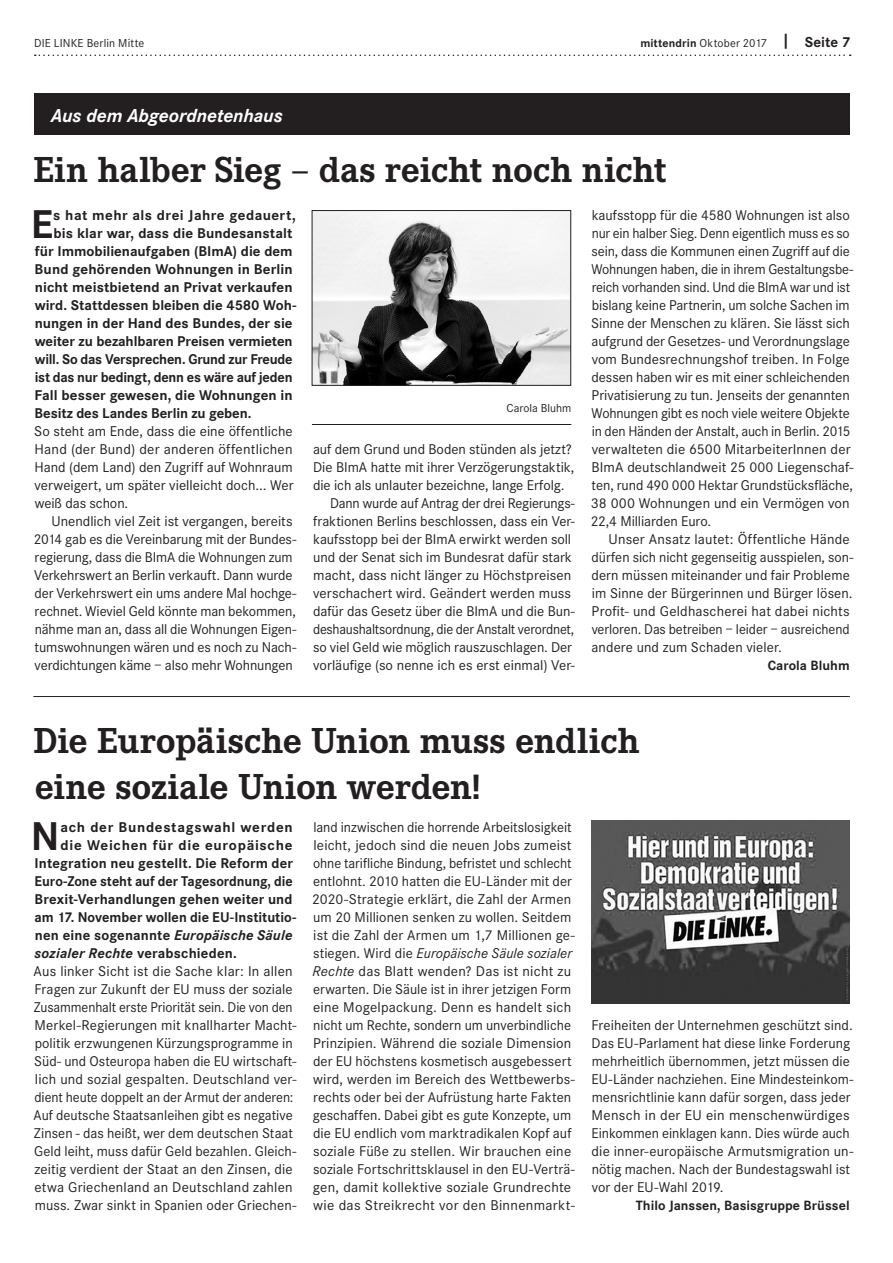
<style>
.page{position:relative;width:893px;height:1263px;background:#fff}
.page>*{position:absolute;margin:0;border:0;box-sizing:border-box;transform-origin:0 0}
.t1{font:700 41.7px "Corporate S";color:#231f20}
.t2{font:700 37.5px/46.5px "Corporate E";letter-spacing:-.005em;color:#231f20}
.t3{font:italic 700 19.5px "Corporate S";letter-spacing:-.005em;color:#fff}
.t4{font:14.7px/18px "Corporate S";color:#231f20}
.t5{font:700 14.7px "Corporate S";letter-spacing:.005em;color:#231f20}
.t6{font:14.7px "Corporate S";color:#231f20;scale:.96 1}
.t7{font:700 14.7px "Corporate S";letter-spacing:-.015em;color:#231f20}
.t8{font:700 14.7px "Corporate S";letter-spacing:.045em;color:#231f20}
.t9{font:700 14.7px "Corporate S";letter-spacing:.005em;color:#231f20;scale:.96 1}
.t10{font:700 14.7px "Corporate S";letter-spacing:.03em;color:#231f20}
.t11{font:italic 700 14.7px "Corporate S";letter-spacing:.015em;color:#231f20}
.t12{font:700 13.95px "Corporate S";letter-spacing:.005em;color:#231f20}
.t13{font:12px "Corporate S";letter-spacing:.01em;color:#231f20}
.s1{font-weight:700}
.s2{font-weight:700;font-size:15px}
.s3{font-style:italic}
.s4{font-style:normal}
</style>
<div class="page">
<svg style="left:35px;top:55px;width:816px;height:1px"></svg>
<hr style="left:33px;top:696px;width:817px;height:1px;background:#231f20">
<hr style="left:312px;top:424px;width:259px;height:1px;background:#231f20">
<div style="left:34px;top:94px;width:816px;height:41px;background:#231f20"></div>
<img style="left:314px;top:212px;width:255px;height:171px">
<div style="left:312px;top:210px;width:259px;height:175px;border:1px solid #231f20"></div>
<img style="left:591px;top:820px;width:259px;height:183px">
<p class="t13" style="left:34px;top:36px;width:112px">DIE LINKE Berlin Mitte</p>
<p class="t13" style="left:640px;top:36px;width:212px"><span class="s1">mittendrin</span> Oktober 2017 <span class="s2">| Seite 7</span></p>
<h3 class="t3" style="left:51px;top:103px;width:233px">Aus dem Abgeordnetenhaus</h3>
<h2 class="t2" style="left:33px;top:146px;width:635px">Ein halber Sieg – das reicht noch nicht</h2>
<h1 class="t1" style="left:31px;top:200px;width:24px">E</h1>
<p class="t10" style="left:53px;top:206px;width:244px">s hat mehr als drei Jahre gedauert,</p>
<p class="t4" style="left:591px;top:206px;width:264px">kaufsstopp für die 4580 Wohnungen ist also nur ein halber Sieg. Denn eigentlich muss es so sein, dass die Kommunen einen Zugriff auf die Wohnungen haben, die in ihrem Gestaltungsbe&shy;reich vorhanden sind. Und die BImA war und ist bislang keine Partnerin, um solche Sachen im Sinne der Menschen zu klären. Sie lässt sich aufgrund der Gesetzes- und Verordnungslage vom Bundesrechnungshof treiben. In Folge dessen haben wir es mit einer schleichenden Privatisierung zu tun. Jenseits der genannten Wohnungen gibt es noch viele weitere Objekte in den Händen der Anstalt, auch in Berlin. 2015 verwalteten die 6500 MitarbeiterInnen der BImA deutschlandweit 25 000 Liegenschaf&shy;ten, rund 490 000 Hektar Grundstücksfläche, 38 000 Wohnungen und ein Vermögen von 22,4 Milliarden Euro.</p>
<p class="t4" style="left:592px;top:530px;width:263px;text-indent:17px">Unser Ansatz lautet: Öffentliche Hände dürfen sich nicht gegenseitig ausspielen, son&shy;dern müssen miteinander und fair Probleme im Sinne der Bürgerinnen und Bürger lösen.<br>Profit- und Geldhascherei hat dabei nichts verloren. Das betreiben – leider – ausreichend andere und zum Schaden vieler.</p>
<p class="t12" style="left:768px;top:657px;width:83px">Carola Bluhm</p>
<p class="t5" style="left:53px;top:224px;width:241px">bis klar war, dass die Bundesanstalt</p>
<p class="t5" style="left:35px;top:242px;width:259px">für Immobilienaufgaben (BImA) die dem</p>
<p class="t5" style="left:35px;top:260px;width:259px">Bund gehörenden Wohnungen in Berlin</p>
<p class="t5" style="left:35px;top:278px;width:259px">nicht meistbietend an Privat verkaufen</p>
<p class="t5" style="left:35px;top:296px;width:263px">wird. Stattdessen bleiben die 4580 Woh-</p>
<p class="t5" style="left:35px;top:314px;width:259px">nungen in der Hand des Bundes, der sie</p>
<p class="t5" style="left:35px;top:332px;width:259px">weiter zu bezahlbaren Preisen vermieten</p>
<p class="t7" style="left:35px;top:350px;width:259px">will. So das Versprechen. Grund zur Freude</p>
<p class="t7" style="left:35px;top:368px;width:259px">ist das nur bedingt, denn es wäre auf jeden</p>
<p class="t5" style="left:35px;top:386px;width:259px">Fall besser gewesen, die Wohnungen in</p>
<p class="t5" style="left:35px;top:404px;width:218px">Besitz des Landes Berlin zu geben.</p>
<p class="t4" style="left:34px;top:422px;width:261px;text-align:justify">So steht am Ende, dass die eine öffentliche Hand (der Bund) der anderen öffentlichen Hand (dem Land) den Zugriff auf Wohnraum verweigert, um später vielleicht doch... Wer weiß das schon.</p>
<p class="t4" style="left:34px;top:512px;width:264px;text-indent:18px">Unendlich viel Zeit ist vergangen, bereits 2014 gab es die Vereinbarung mit der Bundes&shy;regierung, dass die BImA die Wohnungen zum Verkehrswert an Berlin verkauft. Dann wurde der Verkehrswert ein ums andere Mal hochge&shy;rechnet. Wieviel Geld könnte man bekommen, nähme man an, dass all die Wohnungen Eigen&shy;tumswohnungen wären und es noch zu Nach&shy;verdichtungen käme – also mehr Wohnungen</p>
<p class="t13" style="left:506px;top:401px;width:66px">Carola Bluhm</p>
<p class="t4" style="left:313px;top:440px;width:260px">auf dem Grund und Boden stünden als jetzt?</p>
<p class="t4" style="left:313px;top:458px;width:263px">Die BImA hatte mit ihrer Verzögerungstaktik,</p>
<p class="t4" style="left:313px;top:476px;width:253px">die ich als unlauter bezeichne, lange Erfolg.</p>
<p class="t4" style="left:330px;top:494px;width:246px">Dann wurde auf Antrag der drei Regierungs-</p>
<p class="t4" style="left:313px;top:512px;width:263px">fraktionen Berlins beschlossen, dass ein Ver-</p>
<p class="t4" style="left:313px;top:530px;width:259px">kaufsstopp bei der BImA erwirkt werden soll</p>
<p class="t4" style="left:313px;top:548px;width:260px">und der Senat sich im Bundesrat dafür stark</p>
<p class="t4" style="left:313px;top:566px;width:259px">macht, dass nicht länger zu Höchstpreisen</p>
<p class="t4" style="left:313px;top:584px;width:259px">verschachert wird. Geändert werden muss</p>
<p class="t4" style="left:313px;top:602px;width:263px">dafür das Gesetz über die BImA und die Bun-</p>
<p class="t6" style="left:313px;top:621px;width:274px">deshaushaltsordnung, die der Anstalt verordnet,</p>
<p class="t4" style="left:313px;top:638px;width:260px">so viel Geld wie möglich rauszuschlagen. Der</p>
<p class="t4" style="left:313px;top:656px;width:263px">vorläufige (so nenne ich es erst einmal) Ver-</p>
<h2 class="t2" style="left:33px;top:717px;width:608px">Die Europäische Union muss endlich eine soziale Union werden!</h2>
<h1 class="t1" style="left:31px;top:812px;width:30px">N</h1>
<p class="t8" style="left:60px;top:818px;width:234px">ach der Bundestagswahl werden</p>
<p class="t4" style="left:312px;top:818px;width:264px">land inzwischen die horrende Arbeitslosigkeit leicht, jedoch sind die neuen Jobs zumeist ohne tarifliche Bindung, befristet und schlecht entlohnt. 2010 hatten die EU-Länder mit der 2020-Strategie erklärt, die Zahl der Armen um 20 Millionen senken zu wollen. Seitdem ist die Zahl der Armen um 1,7 Millionen ge&shy;stiegen. Wird die <span class="s3">Europäische Säule sozialer Rechte</span> das Blatt wenden? Das ist nicht zu erwarten. Die Säule ist in ihrer jetzigen Form eine Mogelpackung. Denn es handelt sich nicht um Rechte, sondern um unverbindliche Prinzipien. Während die soziale Dimension der EU höchstens kosmetisch ausgebessert wird, werden im Bereich des Wettbewerbs&shy;rechts oder bei der Aufrüstung harte Fakten geschaffen. Dabei gibt es gute Konzepte, um die EU endlich vom marktradikalen Kopf auf soziale Füße zu stellen. Wir brauchen eine soziale Fortschrittsklausel in den EU-Verträ&shy;gen, damit kollektive soziale Grundrechte wie das Streikrecht vor den Binnenmarkt-</p>
<p class="t8" style="left:61px;top:836px;width:234px">die Weichen für die europäische</p>
<p class="t5" style="left:35px;top:854px;width:260px">Integration neu gestellt. Die Reform der</p>
<p class="t9" style="left:35px;top:872px;width:270px">Euro-Zone steht auf der Tagesordnung, die</p>
<p class="t5" style="left:35px;top:890px;width:259px">Brexit-Verhandlungen gehen weiter und</p>
<p class="t5" style="left:35px;top:908px;width:263px">am 17. November wollen die EU-Institutio-</p>
<p class="t5" style="left:35px;top:926px;width:259px">nen eine sogenannte <span class="s3">Europäische Säule</span></p>
<p class="t11" style="left:35px;top:944px;width:204px">sozialer Rechte <span class="s4">verabschieden.</span></p>
<p class="t4" style="left:34px;top:962px;width:261px">Aus linker Sicht ist die Sache klar: In allen</p>
<p class="t4" style="left:35px;top:980px;width:260px">Fragen zur Zukunft der EU muss der soziale</p>
<p class="t6" style="left:34px;top:999px;width:271px">Zusammenhalt erste Priorität sein. Die von den</p>
<p class="t4" style="left:35px;top:1016px;width:263px">Merkel-Regierungen mit knallharter Macht-</p>
<p class="t4" style="left:35px;top:1034px;width:260px">politik erzwungenen Kürzungsprogramme in</p>
<p class="t4" style="left:34px;top:1052px;width:264px">Süd- und Osteuropa haben die EU wirtschaft-</p>
<p class="t4" style="left:35px;top:1070px;width:263px">lich und sozial gespalten. Deutschland ver-</p>
<p class="t4" style="left:35px;top:1088px;width:261px">dient heute doppelt an der Armut der anderen:</p>
<p class="t4" style="left:34px;top:1106px;width:261px">Auf deutsche Staatsanleihen gibt es negative</p>
<p class="t4" style="left:34px;top:1124px;width:261px">Zinsen - das heißt, wer dem deutschen Staat</p>
<p class="t4" style="left:34px;top:1142px;width:264px">Geld leiht, muss dafür Geld bezahlen. Gleich-</p>
<p class="t4" style="left:34px;top:1160px;width:260px">zeitig verdient der Staat an den Zinsen, die</p>
<p class="t4" style="left:35px;top:1178px;width:260px">etwa Griechenland an Deutschland zahlen</p>
<p class="t4" style="left:35px;top:1196px;width:263px">muss. Zwar sinkt in Spanien oder Griechen-</p>
<p class="t4" style="left:592px;top:1016px;width:263px">Freiheiten der Unternehmen geschützt sind.<br>Das EU-Parlament hat diese linke Forderung mehrheitlich übernommen, jetzt müssen die EU-Länder nachziehen. Eine Mindesteinkom&shy;mensrichtlinie kann dafür sorgen, dass jeder Mensch in der EU ein menschenwürdiges Einkommen einklagen kann. Dies würde auch die inner-europäische Armutsmigration un&shy;nötig machen. Nach der Bundestagswahl ist vor der EU-Wahl 2019.</p>
<p class="t12" style="left:636px;top:1197px;width:215px">Thilo Janssen, Basisgruppe Brüssel</p>
</div>
